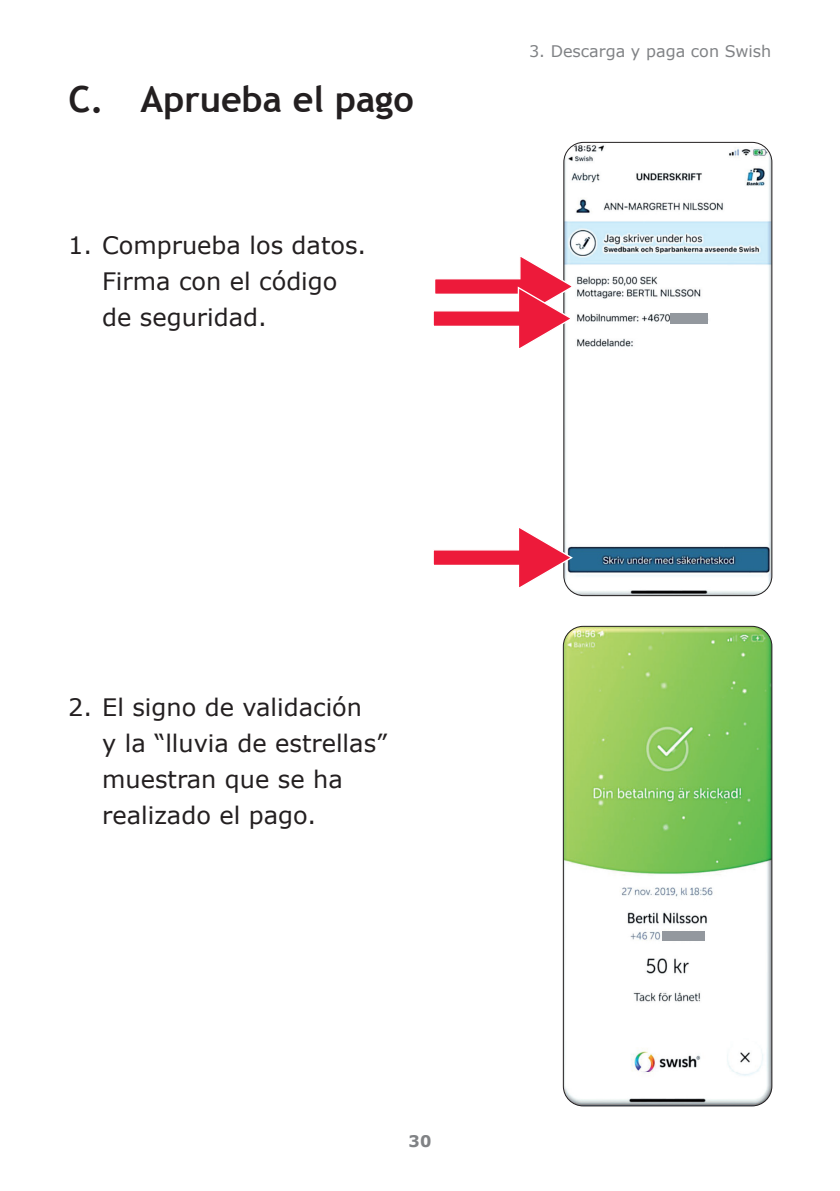
<style>
.page{position:relative;width:840px;height:1191px;background:#fff}
.page>*{position:absolute;margin:0;border:0;box-sizing:border-box;transform-origin:0 0}
.t1{font:700 36px "Trebuchet MS";color:#231f20}
.t2{font:24px/36px "Verdana";color:#231f20}
.t3{font:16px "Verdana";color:#808285}
.t4{font:700 16px "Verdana";color:#808285}
</style>
<div class="page">
<img style="left:565px;top:142px;width:206px;height:453px">
<div style="left:670px;top:313px;width:37px;height:10px;background:#93989e"></div>
<div style="left:563px;top:142px;width:209px;height:454px;border:1px solid #231f20;border-radius:20px"></div>
<svg style="left:433px;top:253px;width:142px;height:99px"></svg>
<svg style="left:433px;top:524px;width:141px;height:67px"></svg>
<img style="left:564px;top:626px;width:207px;height:480px">
<div style="left:661px;top:931px;width:43px;height:9px;background:#93989e"></div>
<div style="left:562px;top:626px;width:210px;height:480px;border:1px solid #231f20;border-radius:20px"></div>
<h1 class="t1" style="left:68px;top:76px;width:346px">C. Aprueba el pago</h1>
<p class="t2" style="left:102px;top:227px;width:265px;text-indent:-34px">1. Comprueba los datos.<br>Firma con el código de seguridad.</p>
<p class="t3" style="left:528px;top:40px;width:244px">3. Descarga y paga con Swish</p>
<p class="t2" style="left:102px;top:689px;width:286px;text-indent:-34px">2. El signo de validación<br>y la “lluvia de estrellas” muestran que se ha realizado el pago.</p>
<p class="t4" style="left:408px;top:1129px;width:24px">30</p>
</div>
